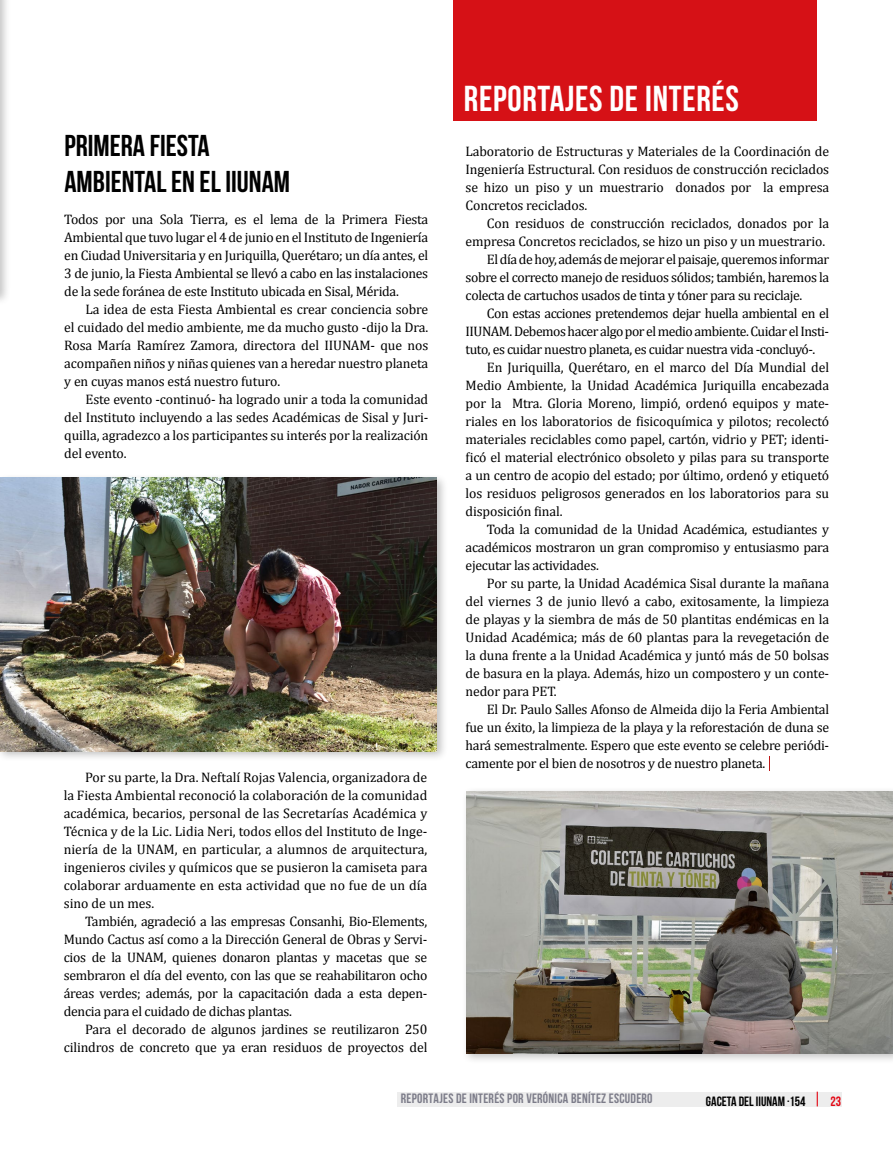
<style>
.page{position:relative;width:893px;height:1149px;background:#fff}
.page>*{position:absolute;margin:0;border:0;box-sizing:border-box;transform-origin:0 0}
.t1{font:700 36px "Bebas Neue";letter-spacing:.02em;color:#fff}
.t2{font:700 30px/36px "Bebas Neue";color:#000}
.t3{font:13.8px/18px "Cambria";letter-spacing:-.01em;color:#000;text-align:justify}
.t4{font:13.8px "Cambria";letter-spacing:-.035em;color:#000}
.t5{font:700 13.5px "Bebas Neue";letter-spacing:.02em;color:#7c7c89}
.t6{font:700 13.5px "Bebas Neue";color:#000}
.t7{font:700 13.5px "Bebas Neue";color:#e30613}
</style>
<div class="page">
<svg style="left:397px;top:1091px;width:444px;height:15px;background:#eeeded"></svg>
<div style="left:453px;top:0;width:364px;height:120px;background:#d61116"></div>
<div style="left:0;top:0;width:11px;height:306px;background:#000;opacity:.24"></div>
<img style="left:0;top:0;width:1px;height:294px">
<svg style="left:769px;top:756px;width:1px;height:14px"></svg>
<div style="left:0;top:473px;width:448px;height:289px;background:#000;opacity:.25"></div>
<img style="left:0;top:478px;width:437px;height:273px">
<div style="left:461px;top:786px;width:432px;height:278px;background:#000;opacity:.24"></div>
<img style="left:467px;top:791px;width:426px;height:262px">
<h2 class="t2" style="left:64px;top:127px;width:227px">PRIMERA FIESTA<br>AMBIENTAL EN EL IIUNAM</h2>
<p class="t3" style="left:64px;top:210px;width:365px">Todos por una Sola Tierra, es el lema de la Primera Fiesta Ambiental que tuvo lugar el 4 de junio en el Instituto de Ingeniería en Ciudad Universitaria y en Juriquilla, Querétaro; un día antes, el 3 de junio, la Fiesta Ambiental se llevó a cabo en las instalaciones de la sede foránea de este Instituto ubicada en Sisal, Mérida.</p>
<p class="t3" style="left:64px;top:300px;width:365px;text-indent:21px">La idea de esta Fiesta Ambiental es crear conciencia sobre el cuidado del medio ambiente, me da mucho gusto -dijo la Dra.<br>Rosa María Ramírez Zamora, directora del IIUNAM- que nos acompañen niños y niñas quienes van a heredar nuestro planeta y en cuyas manos está nuestro futuro.</p>
<p class="t3" style="left:64px;top:390px;width:365px;text-indent:21px">Este evento -continuó- ha logrado unir a toda la comunidad del Instituto incluyendo a las sedes Académicas de Sisal y Juri&shy;quilla, agradezco a los participantes su interés por la realización del evento.</p>
<p class="t3" style="left:64px;top:768px;width:365px;text-indent:21px">Por su parte, la Dra. Neftalí Rojas Valencia, organizadora de la Fiesta Ambiental reconoció la colaboración de la comunidad académica, becarios, personal de las Secretarías Académica y Técnica y de la Lic. Lidia Neri, todos ellos del Instituto de Inge&shy;niería de la UNAM, en particular, a alumnos de arquitectura, ingenieros civiles y químicos que se pusieron la camiseta para colaborar arduamente en esta actividad que no fue de un día sino de un mes.</p>
<p class="t3" style="left:64px;top:912px;width:365px;text-indent:21px">También, agradeció a las empresas Consanhi, Bio-Elements, Mundo Cactus así como a la Dirección General de Obras y Servi&shy;cios de la UNAM, quienes donaron plantas y macetas que se sembraron el día del evento, con las que se reahabilitaron ocho áreas verdes; además, por la capacitación dada a esta depen&shy;dencia para el cuidado de dichas plantas.</p>
<p class="t3" style="left:64px;top:1020px;width:365px;text-align:right">Para el decorado de algunos jardines se reutilizaron 250 cilindros de concreto que ya eran residuos de proyectos del</p>
<h1 class="t1" style="left:464px;top:79px;width:277px">REPORTAJES DE INTERÉS</h1>
<p class="t3" style="left:466px;top:142px;width:365px">Laboratorio de Estructuras y Materiales de la Coordinación de Ingeniería Estructural. Con residuos de construcción reciclados se hizo un piso y un muestrario donados por la empresa Concretos reciclados.</p>
<p class="t3" style="left:487px;top:214px;width:344px">Con residuos de construcción reciclados, donados por la</p>
<p class="t3" style="left:466px;top:232px;width:361px">empresa Concretos reciclados, se hizo un piso y un muestrario.</p>
<p class="t3" style="left:487px;top:250px;width:344px">El día de hoy, además de mejorar el paisaje, queremos informar</p>
<p class="t3" style="left:466px;top:268px;width:365px">sobre el correcto manejo de residuos sólidos; también, haremos la</p>
<p class="t3" style="left:466px;top:286px;width:338px">colecta de cartuchos usados de tinta y tóner para su reciclaje.</p>
<p class="t4" style="left:487px;top:305px;width:344px">Con estas acciones pretendemos dejar huella ambiental en el</p>
<p class="t4" style="left:466px;top:323px;width:365px">IIUNAM. Debemos hacer algo por el medio ambiente. Cuidar el Insti-</p>
<p class="t4" style="left:466px;top:341px;width:351px">tuto, es cuidar nuestro planeta, es cuidar nuestra vida -concluyó-.</p>
<p class="t3" style="left:487px;top:358px;width:344px">En Juriquilla, Querétaro, en el marco del Día Mundial del</p>
<p class="t3" style="left:466px;top:376px;width:365px">Medio Ambiente, la Unidad Académica Juriquilla encabezada</p>
<p class="t3" style="left:466px;top:394px;width:365px">por la Mtra. Gloria Moreno, limpió, ordenó equipos y mate-</p>
<p class="t3" style="left:466px;top:412px;width:365px">riales en los laboratorios de fisicoquímica y pilotos; recolectó</p>
<p class="t3" style="left:466px;top:430px;width:365px">materiales reciclables como papel, cartón, vidrio y PET; identi-</p>
<p class="t3" style="left:466px;top:448px;width:365px">ficó el material electrónico obsoleto y pilas para su transporte</p>
<p class="t3" style="left:466px;top:466px;width:365px">a un centro de acopio del estado; por último, ordenó y etiquetó</p>
<p class="t3" style="left:466px;top:484px;width:365px">los residuos peligrosos generados en los laboratorios para su</p>
<p class="t3" style="left:466px;top:502px;width:98px">disposición final.</p>
<p class="t3" style="left:487px;top:520px;width:344px">Toda la comunidad de la Unidad Académica, estudiantes y</p>
<p class="t3" style="left:466px;top:538px;width:365px">académicos mostraron un gran compromiso y entusiasmo para</p>
<p class="t3" style="left:466px;top:556px;width:135px">ejecutar las actividades.</p>
<p class="t3" style="left:487px;top:574px;width:344px">Por su parte, la Unidad Académica Sisal durante la mañana</p>
<p class="t3" style="left:466px;top:592px;width:365px">del viernes 3 de junio llevó a cabo, exitosamente, la limpieza</p>
<p class="t3" style="left:466px;top:610px;width:365px">de playas y la siembra de más de 50 plantitas endémicas en la</p>
<p class="t3" style="left:466px;top:628px;width:365px">Unidad Académica; más de 60 plantas para la revegetación de</p>
<p class="t3" style="left:466px;top:646px;width:365px">la duna frente a la Unidad Académica y juntó más de 50 bolsas</p>
<p class="t3" style="left:466px;top:664px;width:365px">de basura en la playa. Además, hizo un compostero y un conte-</p>
<p class="t3" style="left:466px;top:682px;width:93px">nedor para PET.</p>
<p class="t3" style="left:487px;top:700px;width:344px">El Dr. Paulo Salles Afonso de Almeida dijo la Feria Ambiental</p>
<p class="t3" style="left:466px;top:718px;width:365px">fue un éxito, la limpieza de la playa y la reforestación de duna se</p>
<p class="t3" style="left:466px;top:736px;width:365px">hará semestralmente. Espero que este evento se celebre periódi-</p>
<p class="t3" style="left:466px;top:754px;width:301px">camente por el bien de nosotros y de nuestro planeta.</p>
<p class="t5" style="left:401px;top:1090px;width:253px">REPORTAJES DE INTERÉS POR VERÓNICA BENÍTEZ ESCUDERO</p>
<p class="t6" style="left:706px;top:1093px;width:101px">GACETA DEL IIUNAM ·154</p>
<p class="t7" style="left:830px;top:1093px;width:12px">23</p>
</div>
